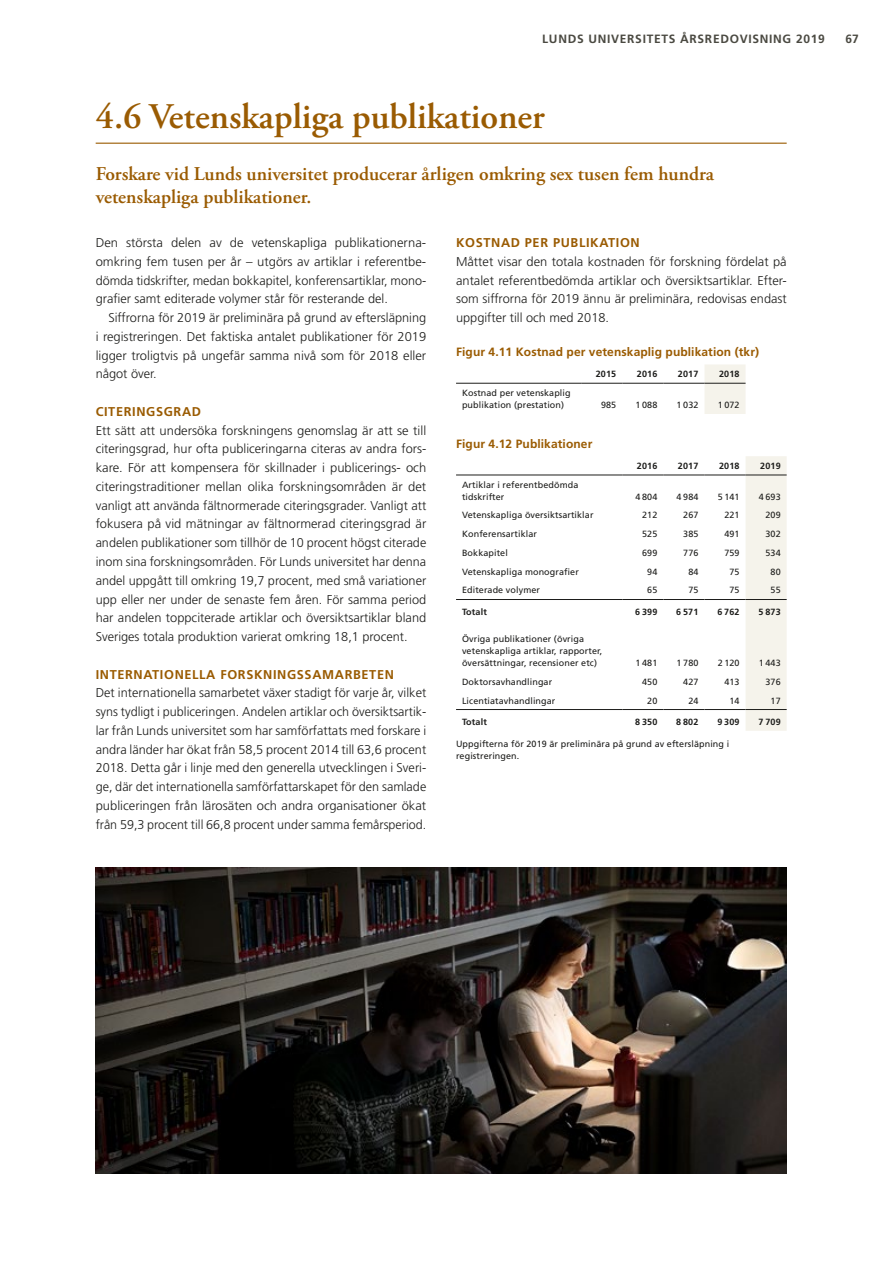
<style>
.page{position:relative;width:893px;height:1263px;background:#fff}
.page>*{position:absolute;margin:0;border:0;box-sizing:border-box;transform-origin:0 0}
.Brons_huvudrubriker{font:600 36px "Adobe Garamond Pro";color:#9a5b02}
.Brons_Ingress{font:600 19.5px/22.5px "Adobe Garamond Pro";color:#9a5b02}
.Svart_Brödtext_utan{font:300 12.75px/18.8px "Frutiger LT Std";color:#1d1d1b;text-align:justify}
.Svart_Brödtext_med_i{font:300 12.75px/18.8px "Frutiger LT Std";color:#1d1d1b;text-align:justify}
.Brons_Underrubrik_1{font:700 12.75px "Frutiger LT Std";letter-spacing:.05em;color:#9a5b02}
.Figurrubrik{font:700 12px "Frutiger LT Std";letter-spacing:.01em;color:#9a5b02}
.t1{font:700 12px "Frutiger LT Std";letter-spacing:.06em;color:#4a4941}
.Text_Roman__Vänster{font:9px/12px "Frutiger LT Std";letter-spacing:.01em;color:#1d1d1b}
.Text__Roman__Höger{font:9px "Frutiger LT Std";letter-spacing:.01em;color:#1d1d1b}
.Tabell_bold{font:700 9px "Frutiger LT Std";letter-spacing:.02em;color:#1d1d1b}
</style>
<div class="page">
<hr style="left:96px;top:143px;width:691px;height:1px;background:#9a5b02">
<svg style="left:456px;top:364px;width:290px;height:50px"></svg>
<hr style="left:456px;top:383px;width:125px;height:1px;background:#1d1d1b">
<hr style="left:704px;top:383px;width:42px;height:1px;background:#1d1d1b">
<hr style="left:581px;top:383px;width:41px;height:1px;background:#1d1d1b">
<hr style="left:622px;top:383px;width:41px;height:1px;background:#1d1d1b">
<hr style="left:663px;top:383px;width:41px;height:1px;background:#1d1d1b">
<div style="left:746px;top:456px;width:41px;height:275px;background:#f5f3eb"></div>
<hr style="left:622px;top:599px;width:41px;height:1px;background:#1d1d1b">
<hr style="left:663px;top:599px;width:41px;height:1px;background:#1d1d1b">
<hr style="left:622px;top:709px;width:41px;height:1px;background:#1d1d1b">
<hr style="left:663px;top:709px;width:41px;height:1px;background:#1d1d1b">
<hr style="left:746px;top:475px;width:41px;height:1px;background:#1d1d1b">
<hr style="left:456px;top:475px;width:166px;height:1px;background:#1d1d1b">
<hr style="left:622px;top:475px;width:41px;height:1px;background:#1d1d1b">
<hr style="left:663px;top:475px;width:41px;height:1px;background:#1d1d1b">
<hr style="left:746px;top:599px;width:41px;height:1px;background:#1d1d1b">
<hr style="left:746px;top:709px;width:41px;height:1px;background:#1d1d1b">
<hr style="left:704px;top:599px;width:42px;height:1px;background:#1d1d1b">
<hr style="left:704px;top:475px;width:42px;height:1px;background:#1d1d1b">
<hr style="left:704px;top:709px;width:42px;height:1px;background:#1d1d1b">
<hr style="left:456px;top:709px;width:166px;height:1px;background:#1d1d1b">
<hr style="left:456px;top:599px;width:166px;height:1px;background:#1d1d1b">
<img style="left:96px;top:867px;width:691px;height:307px">
<p class="t1" style="left:542px;top:32px;width:284px">LUNDS UNIVERSITETS ÅRSREDOVISNING 2019</p>
<p class="t1" style="left:845px;top:32px;width:15px">67</p>
<h3 class="Brons_huvudrubriker" style="left:96px;top:96px;width:451px">4.6 Vetenskapliga publikationer</h3>
<p class="Brons_Ingress" style="left:96px;top:163px;width:620px">Forskare vid Lunds universitet producerar årligen omkring sex tusen fem hundra vetenskapliga publikationer.</p>
<p class="Svart_Brödtext_utan" style="left:96px;top:234px;width:332px">Den största delen av de vetenskapliga publikationerna&shy;omkring fem tusen per år – utgörs av artiklar i referentbe&shy;dömda tidskrifter, medan bokkapitel, konferensartiklar, mono&shy;grafier samt editerade volymer står för resterande del.</p>
<p class="Svart_Brödtext_med_i" style="left:96px;top:309px;width:332px;text-indent:13px">Siffrorna för 2019 är preliminära på grund av eftersläpning i registreringen. Det faktiska antalet publikationer för 2019 ligger troligtvis på ungefär samma nivå som för 2018 eller något över.</p>
<h4 class="Brons_Underrubrik_1" style="left:96px;top:404px;width:107px">CITERINGSGRAD</h4>
<p class="Svart_Brödtext_utan" style="left:96px;top:421px;width:332px">Ett sätt att undersöka forskningens genomslag är att se till citeringsgrad, hur ofta publiceringarna citeras av andra fors&shy;kare. För att kompensera för skillnader i publicerings- och citeringstraditioner mellan olika forskningsområden är det vanligt att använda fältnormerade citeringsgrader. Vanligt att fokusera på vid mätningar av fältnormerad citeringsgrad är andelen publikationer som tillhör de 10 procent högst citerade inom sina forskningsområden. För Lunds universitet har denna andel uppgått till omkring 19,7 procent, med små variationer upp eller ner under de senaste fem åren. För samma period har andelen toppciterade artiklar och översiktsartiklar bland Sveriges totala produktion varierat omkring 18,1 procent.</p>
<h4 class="Brons_Underrubrik_1" style="left:96px;top:666px;width:300px">INTERNATIONELLA FORSKNINGSSAMARBETEN</h4>
<p class="Svart_Brödtext_utan" style="left:96px;top:684px;width:332px">Det internationella samarbetet växer stadigt för varje år, vilket syns tydligt i publiceringen. Andelen artiklar och översiktsartik&shy;lar från Lunds universitet som har samförfattats med forskare i andra länder har ökat från 58,5 procent 2014 till 63,6 procent 2018. Detta går i linje med den generella utvecklingen i Sveri&shy;ge, där det internationella samförfattarskapet för den samlade publiceringen från lärosäten och andra organisationer ökat från 59,3 procent till 66,8 procent under samma femårsperiod.</p>
<h4 class="Brons_Underrubrik_1" style="left:456px;top:235px;width:185px">KOSTNAD PER PUBLIKATION</h4>
<p class="Svart_Brödtext_utan" style="left:456px;top:252px;width:332px">Måttet visar den totala kostnaden för forskning fördelat på antalet referentbedömda artiklar och översiktsartiklar. Efter&shy;som siffrorna för 2019 ännu är preliminära, redovisas endast uppgifter till och med 2018.</p>
<p class="Figurrubrik" style="left:456px;top:345px;width:305px">Figur 4.11 Kostnad per vetenskaplig publikation (tkr)</p>
<p class="Tabell_bold" style="left:596px;top:369px;width:22px">2015</p>
<p class="Tabell_bold" style="left:637px;top:369px;width:22px">2016</p>
<p class="Tabell_bold" style="left:678px;top:369px;width:22px">2017</p>
<p class="Tabell_bold" style="left:719px;top:369px;width:22px">2018</p>
<p class="Text_Roman__Vänster" style="left:462px;top:387px;width:110px">Kostnad per vetenskaplig publikation (prestation)</p>
<p class="Text__Roman__Höger" style="left:601px;top:400px;width:17px">985</p>
<p class="Text__Roman__Höger" style="left:635px;top:400px;width:23px">1 088</p>
<p class="Text__Roman__Höger" style="left:677px;top:400px;width:23px">1 032</p>
<p class="Text__Roman__Höger" style="left:718px;top:400px;width:23px">1 072</p>
<p class="Figurrubrik" style="left:456px;top:436px;width:138px">Figur 4.12 Publikationer</p>
<p class="Tabell_bold" style="left:637px;top:461px;width:22px">2016</p>
<p class="Tabell_bold" style="left:678px;top:461px;width:22px">2017</p>
<p class="Tabell_bold" style="left:719px;top:461px;width:22px">2018</p>
<p class="Tabell_bold" style="left:760px;top:461px;width:22px">2019</p>
<p class="Text_Roman__Vänster" style="left:462px;top:479px;width:118px">Artiklar i referentbedömda tidskrifter</p>
<p class="Text__Roman__Höger" style="left:635px;top:491px;width:23px">4 804</p>
<p class="Text__Roman__Höger" style="left:677px;top:491px;width:23px">4 984</p>
<p class="Text__Roman__Höger" style="left:718px;top:491px;width:23px">5 141</p>
<p class="Text__Roman__Höger" style="left:759px;top:491px;width:23px">4 693</p>
<p class="Text_Roman__Vänster" style="left:462px;top:509px;width:133px">Vetenskapliga översiktsartiklar</p>
<p class="Text__Roman__Höger" style="left:642px;top:510px;width:17px">212</p>
<p class="Text__Roman__Höger" style="left:683px;top:510px;width:17px">267</p>
<p class="Text__Roman__Höger" style="left:724px;top:510px;width:17px">221</p>
<p class="Text__Roman__Höger" style="left:765px;top:510px;width:17px">209</p>
<p class="Text_Roman__Vänster" style="left:462px;top:528px;width:76px">Konferensartiklar</p>
<p class="Text__Roman__Höger" style="left:642px;top:529px;width:17px">525</p>
<p class="Text__Roman__Höger" style="left:683px;top:529px;width:17px">385</p>
<p class="Text__Roman__Höger" style="left:724px;top:529px;width:17px">491</p>
<p class="Text__Roman__Höger" style="left:765px;top:529px;width:17px">302</p>
<p class="Text_Roman__Vänster" style="left:462px;top:547px;width:47px">Bokkapitel</p>
<p class="Text__Roman__Höger" style="left:642px;top:548px;width:17px">699</p>
<p class="Text__Roman__Höger" style="left:683px;top:548px;width:17px">776</p>
<p class="Text__Roman__Höger" style="left:724px;top:548px;width:17px">759</p>
<p class="Text__Roman__Höger" style="left:765px;top:548px;width:17px">534</p>
<p class="Text_Roman__Vänster" style="left:462px;top:566px;width:118px">Vetenskapliga monografier</p>
<p class="Text__Roman__Höger" style="left:647px;top:566px;width:12px">94</p>
<p class="Text__Roman__Höger" style="left:688px;top:566px;width:12px">84</p>
<p class="Text__Roman__Höger" style="left:729px;top:566px;width:12px">75</p>
<p class="Text__Roman__Höger" style="left:771px;top:566px;width:12px">80</p>
<p class="Text_Roman__Vänster" style="left:462px;top:584px;width:79px">Editerade volymer</p>
<p class="Text__Roman__Höger" style="left:647px;top:585px;width:12px">65</p>
<p class="Text__Roman__Höger" style="left:688px;top:585px;width:12px">75</p>
<p class="Text__Roman__Höger" style="left:729px;top:585px;width:12px">75</p>
<p class="Text__Roman__Höger" style="left:771px;top:585px;width:12px">55</p>
<p class="Tabell_bold" style="left:462px;top:606px;width:26px">Totalt</p>
<p class="Tabell_bold" style="left:635px;top:606px;width:24px">6 399</p>
<p class="Tabell_bold" style="left:676px;top:606px;width:24px">6 571</p>
<p class="Tabell_bold" style="left:717px;top:606px;width:24px">6 762</p>
<p class="Tabell_bold" style="left:758px;top:606px;width:24px">5 873</p>
<p class="Text_Roman__Vänster" style="left:462px;top:633px;width:142px">Övriga publikationer (övriga vetenskapliga artiklar, rapporter, översättningar, recensioner etc)</p>
<p class="Text__Roman__Höger" style="left:635px;top:658px;width:23px">1 481</p>
<p class="Text__Roman__Höger" style="left:677px;top:658px;width:23px">1 780</p>
<p class="Text__Roman__Höger" style="left:718px;top:658px;width:23px">2 120</p>
<p class="Text__Roman__Höger" style="left:759px;top:658px;width:23px">1 443</p>
<p class="Text_Roman__Vänster" style="left:462px;top:676px;width:92px">Doktorsavhandlingar</p>
<p class="Text__Roman__Höger" style="left:642px;top:676px;width:17px">450</p>
<p class="Text__Roman__Höger" style="left:683px;top:676px;width:17px">427</p>
<p class="Text__Roman__Höger" style="left:724px;top:676px;width:17px">413</p>
<p class="Text__Roman__Höger" style="left:765px;top:676px;width:17px">376</p>
<p class="Text_Roman__Vänster" style="left:462px;top:694px;width:95px">Licentiatavhandlingar</p>
<p class="Text__Roman__Höger" style="left:647px;top:695px;width:12px">20</p>
<p class="Text__Roman__Höger" style="left:688px;top:695px;width:12px">24</p>
<p class="Text__Roman__Höger" style="left:729px;top:695px;width:12px">14</p>
<p class="Text__Roman__Höger" style="left:771px;top:695px;width:12px">17</p>
<p class="Tabell_bold" style="left:462px;top:716px;width:26px">Totalt</p>
<p class="Tabell_bold" style="left:635px;top:716px;width:24px">8 350</p>
<p class="Tabell_bold" style="left:676px;top:716px;width:24px">8 802</p>
<p class="Tabell_bold" style="left:717px;top:716px;width:24px">9 309</p>
<p class="Tabell_bold" style="left:758px;top:716px;width:24px">7 709</p>
<p class="Text_Roman__Vänster" style="left:456px;top:738px;width:275px">Uppgifterna för 2019 är preliminära på grund av eftersläpning i registreringen.</p>
</div>
